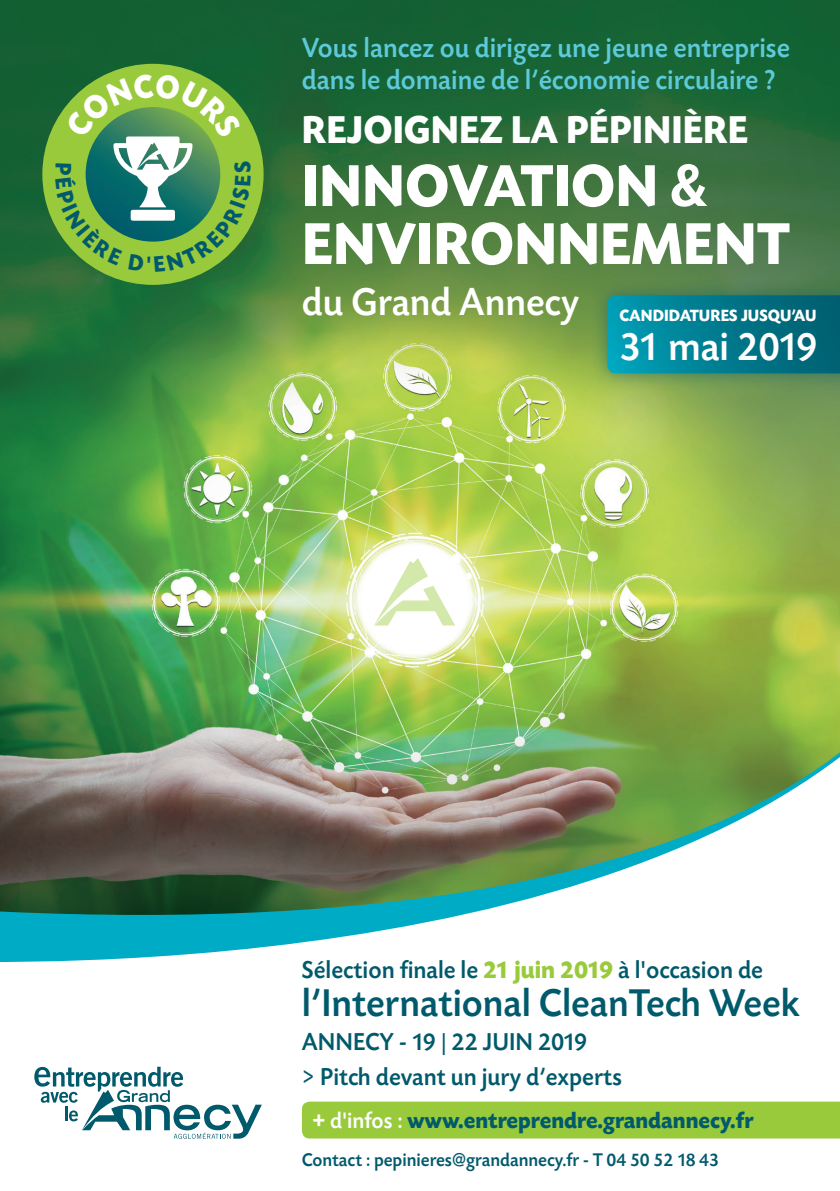
<style>
.page{position:relative;width:840px;height:1191px;background:#fff}
.page>*{position:absolute;margin:0;border:0;box-sizing:border-box;transform-origin:0 0}
.t1{font:700 62px "Today SB";color:#fff;scale:.93 1}
.t2{font:500 42px "Today SB";letter-spacing:-.03em;color:#fff;scale:.93 1}
.t3{font:700 40.8px "Today SB";color:#fff;scale:.93 1}
.t4{font:500 40.6px "Today SB";color:#005a6b;scale:.93 1}
.t5{font:500 40.6px "Today SB";color:#fff;scale:.93 1}
.t6{font:500 28.8px "Today SB";color:#5ec9d9;scale:.93 1}
.t7{font:500 25.6px "Today SB";color:#005a6b;scale:.93 1}
.t8{font:700 23.6px "Today SB";color:#005a6b;scale:.93 1}
.t9{font:500 19.2px "Today SB";color:#005a6b;scale:.93 1}
.t10{font:700 17.2px "Today SB";color:#fff;scale:.93 1}
.s1{font-family:"Proxima Nova A"}
.s2{font-weight:700;color:#99ca3b}
.s3{color:#fff}
.s4{font-weight:500;color:#fff}
</style>
<div class="page">
<img style="left:0;top:0;width:839px;height:680px">
<img style="left:0;top:680px;width:839px;height:282px">
<div style="left:42px;top:64px;width:221px;height:221px;background:#99ca3b;border-radius:50%"></div>
<div style="left:302px;top:1101px;width:537px;height:37px;background:#99ca3b"></div>
<div style="left:590px;top:278px;width:249px;height:112px;background:#005a6b;opacity:.5"></div>
<svg style="left:607px;top:295px;width:232px;height:78px;background:#007c8f"></svg>
<svg style="left:374px;top:558px;width:81px;height:67px"></svg>
<svg style="left:34px;top:1066px;width:228px;height:72px"></svg>
<svg style="left:55px;top:73px;width:196px;height:199px"></svg>
<p class="t6" style="left:302px;top:32px;width:526px">Vous lancez ou dirigez une jeune entreprise</p>
<p class="t6" style="left:302px;top:64px;width:510px">dans le domaine de l’économie circulaire ?</p>
<p class="t3" style="left:302px;top:107px;width:481px">REJOIGNEZ LA PÉPINIÈRE</p>
<p class="t1" style="left:302px;top:152px;width:437px">INNOVATION <span class="s1">&amp;</span></p>
<p class="t1" style="left:302px;top:210px;width:526px">ENVIRONNEMENT</p>
<p class="t5" style="left:302px;top:281px;width:299px">du Grand Annecy</p>
<p class="t10" style="left:619px;top:306px;width:213px">CANDIDATURES JUSQU’AU</p>
<p class="t2" style="left:619px;top:324px;width:215px">31 mai 2019</p>
<p class="t7" style="left:302px;top:956px;width:497px">Sélection finale le <span class="s2">21 juin 2019</span> à l'occasion de</p>
<p class="t4" style="left:302px;top:981px;width:536px">l’International CleanTech Week</p>
<p class="t7" style="left:302px;top:1028px;width:308px">ANNECY - 19 | 22 JUIN 2019</p>
<p class="t7" style="left:302px;top:1063px;width:345px">&gt; Pitch devant un jury d’experts</p>
<p class="t8" style="left:312px;top:1107px;width:475px"><span class="s3">+</span> <span class="s4">d'infos :</span> www.entreprendre.grandannecy.fr</p>
<p class="t9" style="left:302px;top:1149px;width:450px">Contact : pepinieres@grandannecy.fr - T 04 50 52 18 43</p>
</div>
